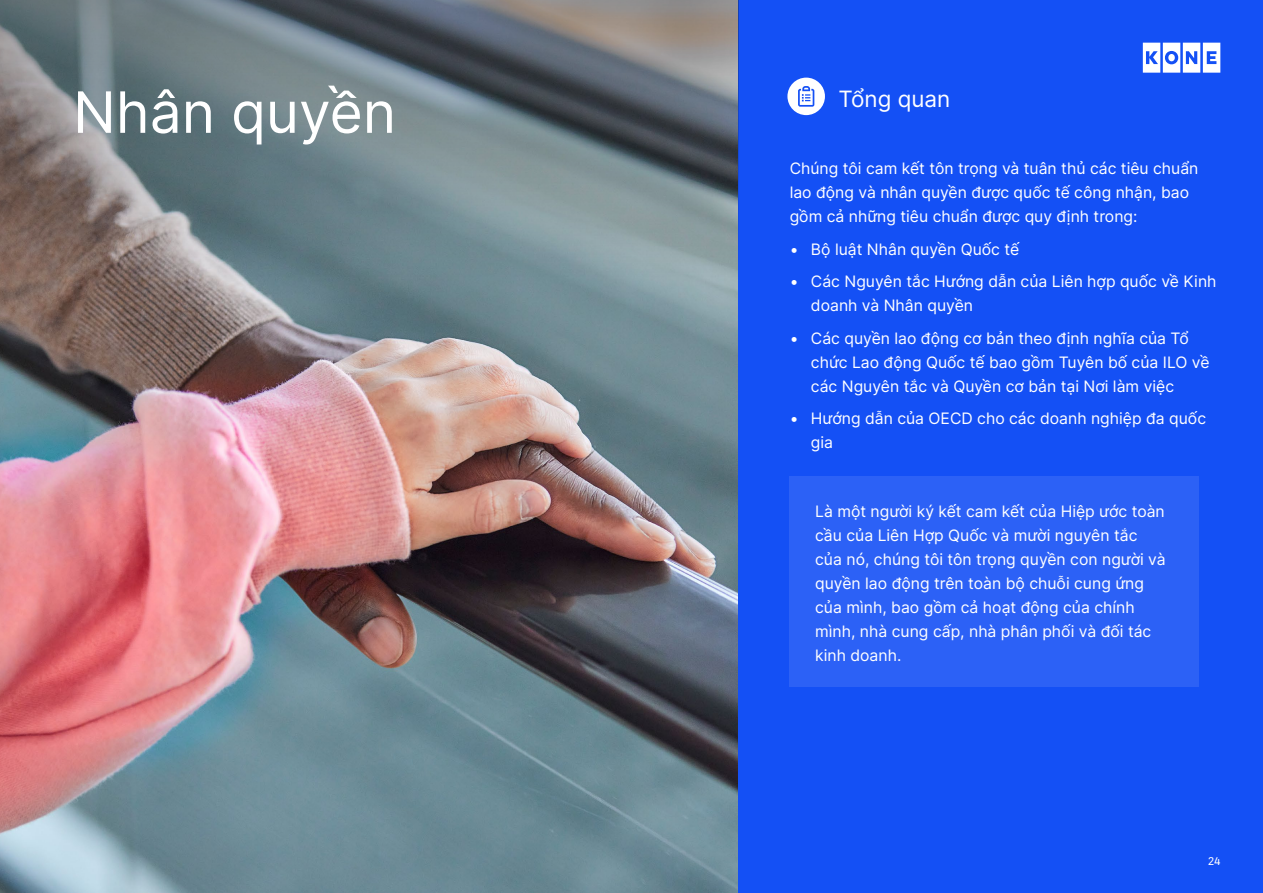
<style>
.page{position:relative;width:1263px;height:893px;background:#fff}
.page>*{position:absolute;margin:0;border:0;box-sizing:border-box;transform-origin:0 0}
.t1{font:57px "Inter";color:#fff}
.t2{font:22.5px "Inter";color:#fff}
.t3{font:15.75px/24px "Inter";color:#fff}
.t4{font:12px "KONE Information";color:#fff}
</style>
<div class="page">
<img style="left:0;top:281px;width:738px;height:612px">
<div style="left:738px;top:0;width:525px;height:893px;background:#1450f5"></div>
<svg style="left:0;top:0;width:738px;height:281px;background:#717d82"></svg>
<svg style="left:1143px;top:43px;width:77px;height:30px"></svg>
<div style="left:787px;top:78px;width:38px;height:37px;background:#fff;border-radius:50%"></div>
<svg style="left:798px;top:86px;width:16px;height:21px"></svg>
<div style="left:790px;top:477px;width:409px;height:210px;background:#2c61f6"></div>
<h1 class="t1" style="left:73px;top:71px;width:325px">Nhân quyền</h1>
<h2 class="t2" style="left:838px;top:83px;width:113px">Tổng quan</h2>
<p class="t3" style="left:790px;top:156px;width:410px">Chúng tôi cam kết tôn trọng và tuân thủ các tiêu chuẩn lao động và nhân quyền được quốc tế công nhận, bao gồm cả những tiêu chuẩn được quy định trong:</p>
<p class="t3" style="left:790px;top:237px;width:231px">• Bộ luật Nhân quyền Quốc tế</p>
<p class="t3" style="left:811px;top:269px;width:407px;text-indent:-21px">• Các Nguyên tắc Hướng dẫn của Liên hợp quốc về Kinh doanh và Nhân quyền</p>
<p class="t3" style="left:811px;top:326px;width:400px;text-indent:-21px">• Các quyền lao động cơ bản theo định nghĩa của Tổ chức Lao động Quốc tế bao gồm Tuyên bố của ILO về các Nguyên tắc và Quyền cơ bản tại Nơi làm việc</p>
<p class="t3" style="left:811px;top:406px;width:397px;text-indent:-21px">• Hướng dẫn của OECD cho các doanh nghiệp đa quốc gia</p>
<p class="t3" style="left:815px;top:499px;width:352px">Là một người ký kết cam kết của Hiệp ước toàn cầu của Liên Hợp Quốc và mười nguyên tắc của nó, chúng tôi tôn trọng quyền con người và quyền lao động trên toàn bộ chuỗi cung ứng của mình, bao gồm cả hoạt động của chính mình, nhà cung cấp, nhà phân phối và đối tác kinh doanh.</p>
<p class="t4" style="left:1208px;top:853px;width:14px">24</p>
</div>
